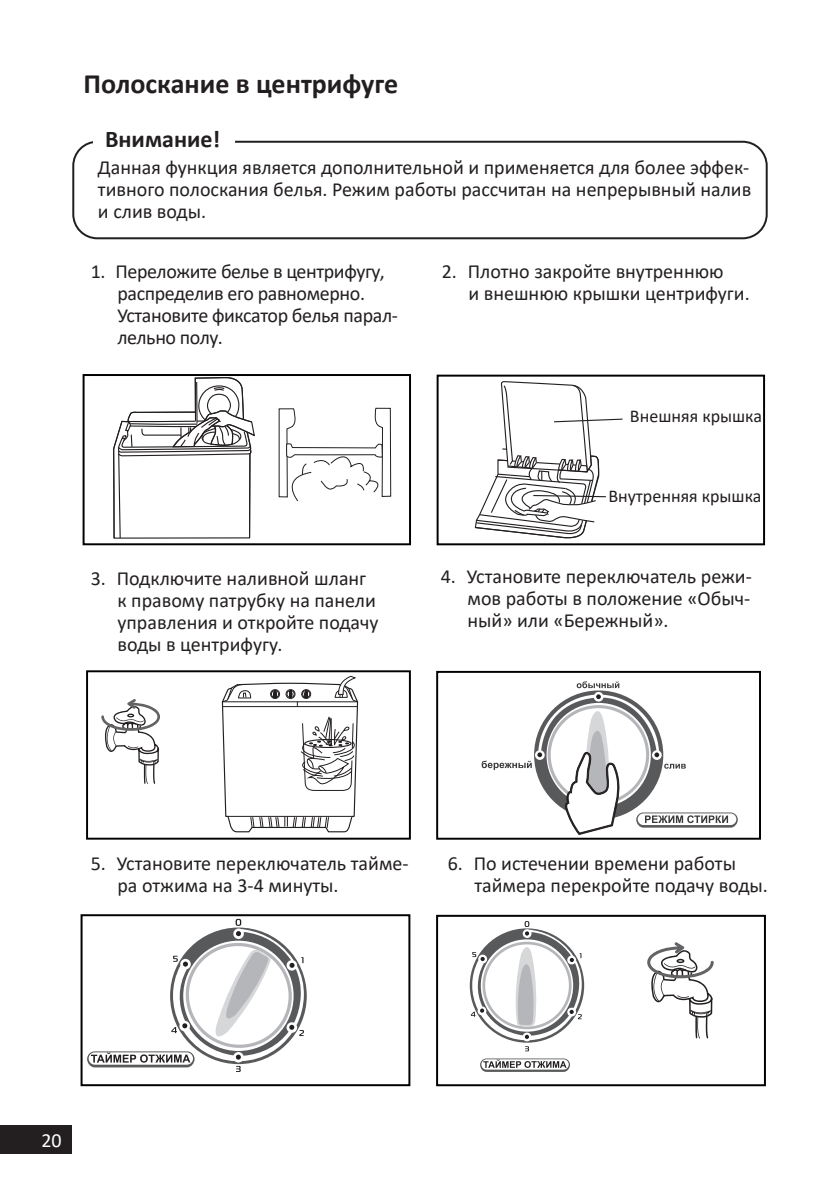
<style>
.page{position:relative;width:840px;height:1191px;background:#fff}
.page>*{position:absolute;margin:0;border:0;box-sizing:border-box;transform-origin:0 0}
.Заголовок_14{font:700 28px "Calibri";color:#231f20}
.Заголовок_12{font:700 24px "Calibri";color:#231f20}
.t1{font:20px/22px "Calibri";color:#231f20}
.t2{font:20px/22px "Calibri";letter-spacing:-.02em;color:#231f20}
.t3{font:20px "Calibri";color:#fff}
.t4{font:18px "Calibri";color:#231f20}
</style>
<div class="page">
<div style="left:0;top:1125px;width:72px;height:29px;background:#231f20"></div>
<div style="left:72px;top:141px;width:695px;height:98px;border:2px solid #231f20;border-radius:24px"></div>
<img style="left:94px;top:141px;width:140px;height:3px">
<div style="left:82px;top:374px;width:329px;height:171px;border:2px solid #000002"></div>
<div style="left:436px;top:375px;width:328px;height:170px;border:2px solid #000002"></div>
<svg style="left:112px;top:376px;width:143px;height:163px"></svg>
<svg style="left:278px;top:408px;width:113px;height:93px"></svg>
<svg style="left:474px;top:374px;width:149px;height:165px"></svg>
<div style="left:86px;top:670px;width:324px;height:169px;border:2px solid #000002"></div>
<div style="left:436px;top:671px;width:324px;height:168px;border:2px solid #000002"></div>
<svg style="left:221px;top:675px;width:138px;height:158px"></svg>
<svg style="left:101px;top:699px;width:59px;height:85px"></svg>
<svg style="left:481px;top:681px;width:256px;height:154px"></svg>
<div style="left:80px;top:914px;width:330px;height:172px;border:2px solid #000002"></div>
<div style="left:436px;top:914px;width:329px;height:172px;border:2px solid #000002"></div>
<svg style="left:647px;top:942px;width:66px;height:96px"></svg>
<svg style="left:469px;top:921px;width:115px;height:130px"></svg>
<svg style="left:87px;top:919px;width:219px;height:153px"></svg>
<svg style="left:480px;top:1058px;width:89px;height:14px"></svg>
<p class="Заголовок_14" style="left:83px;top:64px;width:316px">Полоскание в центрифуге</p>
<p class="Заголовок_12" style="left:105px;top:122px;width:117px">Внимание!</p>
<p class="t1" style="left:98px;top:156px;width:654px;text-align:justify">Данная функция является дополнительной и применяется для более эффек&shy;тивного полоскания белья. Режим работы рассчитан на непрерывный налив и слив воды.</p>
<p class="t2" style="left:117px;top:260px;width:282px;text-indent:-27px">1. Переложите белье в центрифугу, распределив его равномерно.<br>Установите фиксатор белья парал&shy;лельно полу.</p>
<p class="t1" style="left:468px;top:260px;width:283px;text-indent:-27px">2. Плотно закройте внутреннюю<br>и внешнюю крышки центрифуги.</p>
<p class="t4" style="left:629px;top:404px;width:133px">Внешняя крышка</p>
<p class="t4" style="left:608px;top:483px;width:154px">Внутренняя крышка</p>
<p class="t1" style="left:117px;top:566px;width:262px;text-indent:-27px">3. Подключите наливной шланг к правому патрубку на панели управления и откройте подачу воды в центрифугу.</p>
<p class="t1" style="left:467px;top:565px;width:286px;text-align:justify;text-indent:-27px">4. Установите переключатель режи&shy;мов работы в положение «Обыч&shy;ный» или «Бережный».</p>
<p class="t1" style="left:117px;top:852px;width:292px;text-indent:-27px">5. Установите переключатель тайме&shy;ра отжима на 3-4 минуты.</p>
<p class="t1" style="left:474px;top:852px;width:295px;text-indent:-27px">6. По истечении времени работы таймера перекройте подачу воды.</p>
<p class="t3" style="left:41px;top:1127px;width:22px">20</p>
</div>
